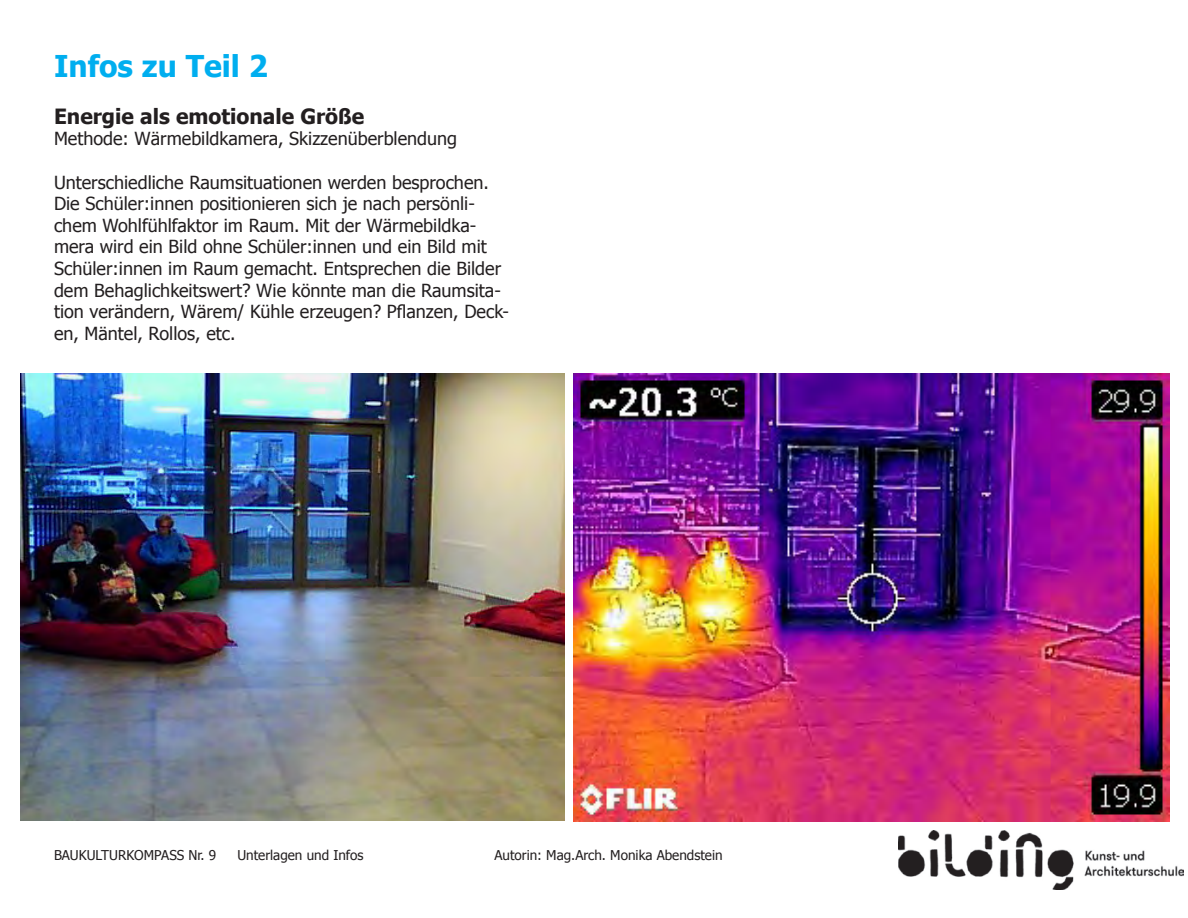
<style>
.page{position:relative;width:1188px;height:918px;background:#fff}
.page>*{position:absolute;margin:0;border:0;box-sizing:border-box;transform-origin:0 0}
.t1{font:700 30px "Tahoma";color:#00aeef}
.t2{font:700 21px "Tahoma";color:#231f20}
.t3{font:18px/21.6px "Tahoma";color:#231f20}
.t4{font:13.5px "Tahoma";color:#231f20}
</style>
<div class="page">
<img style="left:898px;top:831px;width:286px;height:58px">
<img style="left:21px;top:373px;width:544px;height:448px">
<img style="left:573px;top:374px;width:597px;height:447px">
<h1 class="t1" style="left:54px;top:45px;width:215px">Infos zu Teil 2</h1>
<p class="t2" style="left:54px;top:101px;width:312px">Energie als emotionale Größe</p>
<p class="t3" style="left:54px;top:127px;width:405px">Methode: Wärmebildkamera, Skizzenüberblendung</p>
<p class="t3" style="left:54px;top:170px;width:457px">Unterschiedliche Raumsituationen werden besprochen.<br>Die Schüler:innen positionieren sich je nach persönli&shy;chem Wohlfühlfaktor im Raum. Mit der Wärmebildka&shy;mera wird ein Bild ohne Schüler:innen und ein Bild mit Schüler:innen im Raum gemacht. Entsprechen die Bilder dem Behaglichkeitswert? Wie könnte man die Raumsita&shy;tion verändern, Wärem/ Kühle erzeugen? Pflanzen, Deck&shy;en, Mäntel, Rollos, etc.</p>
<p class="t4" style="left:54px;top:846px;width:164px">BAUKULTURKOMPASS Nr. 9</p>
<p class="t4" style="left:237px;top:846px;width:128px">Unterlagen und Infos</p>
<p class="t4" style="left:494px;top:846px;width:230px">Autorin: Mag.Arch. Monika Abendstein</p>
</div>
